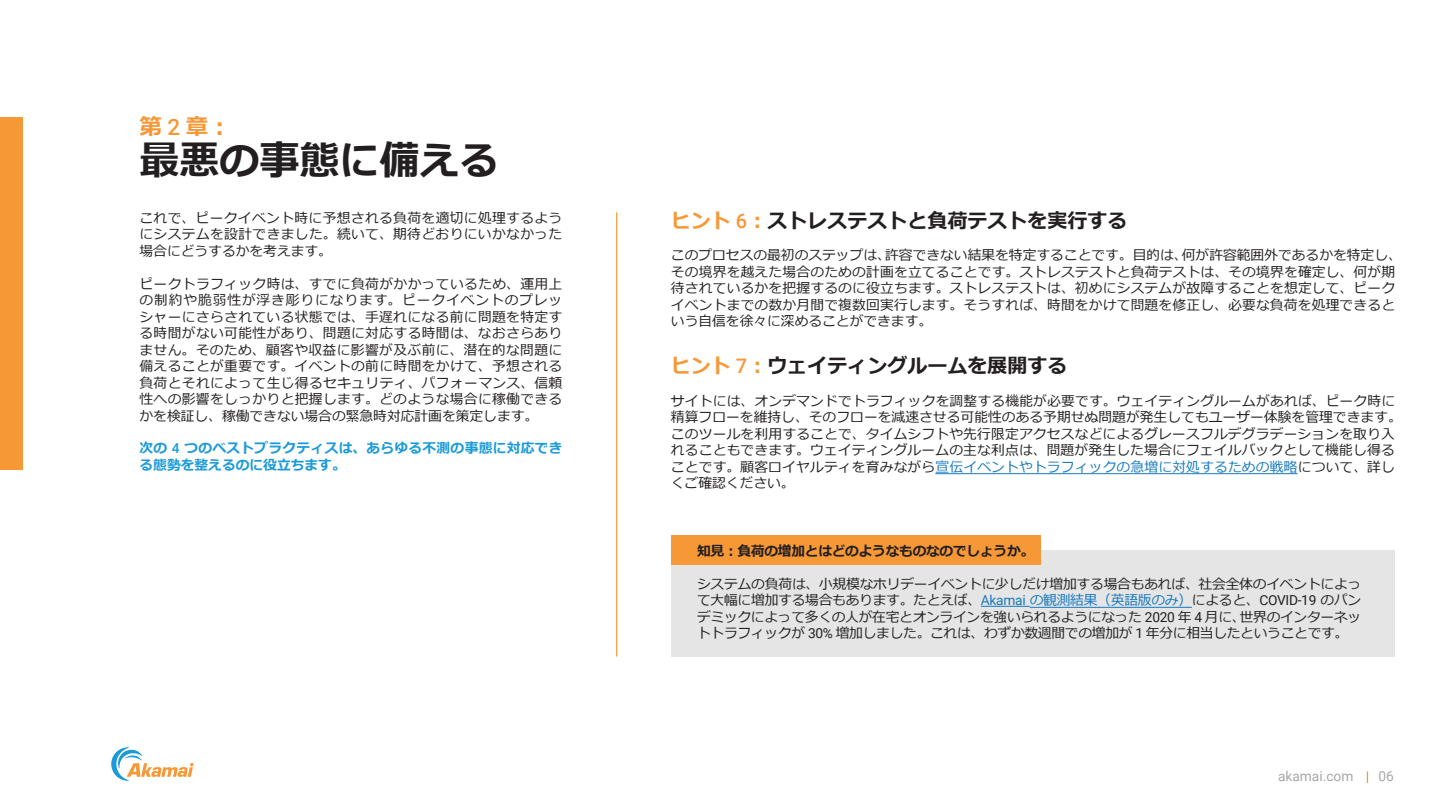
<style>
.page{position:relative;width:1440px;height:810px;background:#fff}
.page>*{position:absolute;margin:0;border:0;box-sizing:border-box;transform-origin:0 0}
.t1{font:700 40px "Meiryo";color:#231f20}
.t2{font:700 22.5px "Meiryo";color:#f79837}
.t3{font:700 20px "Meiryo";color:#231f20}
.t4{font:13.75px/16.5px "Meiryo";letter-spacing:.015em;color:#231f20;text-align:justify}
.t5{font:700 13.75px/16.5px "Meiryo";letter-spacing:.02em;color:#1b9ad7}
.t6{font:700 13.75px "Meiryo";letter-spacing:-.02em;color:#231f20}
.t7{font:13.75px "Roboto";color:#a7a8aa}
.s1{font-family:"Roboto";font-weight:500}
.s2{color:#f79837}
.s3{font-family:"Roboto";font-weight:500;color:#f79837}
.s4{color:#1779bf}
.s5{font-family:"Roboto";color:#1779bf}
.s6{font-family:"Roboto"}
</style>
<div class="page">
<svg style="left:1367px;top:771px;width:1px;height:12px"></svg>
<div style="left:671px;top:550px;width:724px;height:106px;background:#e5e5e5"></div>
<div style="left:671px;top:535px;width:369px;height:30px;background:#f79837"></div>
<hr style="left:981px;top:606px;width:49px;height:1px;background:#1779bf">
<hr style="left:1030px;top:607px;width:162px;height:1px;background:#1779bf">
<div style="left:0;top:117px;width:22px;height:353px;background:#f79837"></div>
<hr style="left:935px;top:473px;width:363px;height:1px;background:#1779bf">
<hr style="left:616px;top:212px;width:1px;height:444px;background:#f79837">
<svg style="left:111px;top:747px;width:83px;height:34px"></svg>
<p class="t2" style="left:139px;top:111px;width:93px">第 <span class="s1">2</span> 章：</p>
<p class="t1" style="left:139px;top:132px;width:362px">最悪の事態に備える</p>
<p class="t4" style="left:139px;top:210px;width:424px">これで、ピークイベント時に予想される負荷を適切に処理するようにシステムを設計できました。続いて、期待どおりにいかなかった場合にどうするかを考えます。</p>
<p class="t4" style="left:139px;top:276px;width:424px">ピークトラフィック時は、すでに負荷がかかっているため、運用上の制約や脆弱性が浮き彫りになります。ピークイベントのプレッシャーにさらされている状態では、手遅れになる前に問題を特定する時間がない可能性があり、問題に対応する時間は、なおさらありません。そのため、顧客や収益に影響が及ぶ前に、潜在的な問題に備えることが重要です。イベントの前に時間をかけて、予想される負荷とそれによって生じ得るセキュリティ、パフォーマンス、信頼性への影響をしっかりと把握します。どのような場合に稼働できるかを検証し、稼働できない場合の緊急時対応計画を策定します。</p>
<p class="t5" style="left:139px;top:441px;width:425px">次の <span class="s1">4</span> つのベストプラクティスは、あらゆる不測の事態に対応できる態勢を整えるのに役立ちます。</p>
<p class="t3" style="left:671px;top:206px;width:458px"><span class="s2">ヒント</span> <span class="s3">6</span><span class="s2">：</span>ストレステストと負荷テストを実行する</p>
<p class="t4" style="left:671px;top:248px;width:732px;text-align:left">このプロセスの最初のステップは、許容できない結果を特定することです。目的は、何が許容範囲外であるかを特定し、その境界を越えた場合のための計画を立てることです。ストレステストと負荷テストは、その境界を確定し、何が期待されているかを把握するのに役立ちます。ストレステストは、初めにシステムが故障することを想定して、ピークイベントまでの数か月間で複数回実行します。そうすれば、時間をかけて問題を修正し、必要な負荷を処理できるという自信を徐々に深めることができます。</p>
<p class="t3" style="left:671px;top:352px;width:398px"><span class="s2">ヒント</span> <span class="s3">7</span><span class="s2">：</span>ウェイティングルームを展開する</p>
<p class="t4" style="left:671px;top:393px;width:732px;text-align:left">サイトには、オンデマンドでトラフィックを調整する機能が必要です。ウェイティングルームがあれば、ピーク時に精算フローを維持し、そのフローを減速させる可能性のある予期せぬ問題が発生してもユーザー体験を管理できます。このツールを利用することで、タイムシフトや先行限定アクセスなどによるグレースフルデグラデーションを取り入れることもできます。ウェイティングルームの主な利点は、問題が発生した場合にフェイルバックとして機能し得ることです。顧客ロイヤルティを育みながら<span class="s4">宣伝イベントやトラフィックの急増に対処するための戦略</span>について、詳しくご確認ください。</p>
<p class="t6" style="left:697px;top:541px;width:339px">知見：負荷の増加とはどのようなものなのでしょうか。</p>
<p class="t4" style="left:697px;top:576px;width:666px">システムの負荷は、小規模なホリデーイベントに少しだけ増加する場合もあれば、社会全体のイベントによって大幅に増加する場合もあります。たとえば、<span class="s5">Akamai</span> <span class="s4">の観測結果（英語版のみ）</span>によると、<span class="s6">COVID-19</span> のパンデミックによって多くの人が在宅とオンラインを強いられるようになった <span class="s6">2020</span> 年 <span class="s6">4</span> 月に、世界のインターネットトラフィックが <span class="s6">30%</span> 増加しました。これは、わずか数週間での増加が <span class="s6">1</span> 年分に相当したということです。</p>
<p class="t7" style="left:1278px;top:766px;width:77px">akamai.com</p>
<p class="t7" style="left:1379px;top:766px;width:17px">06</p>
</div>
